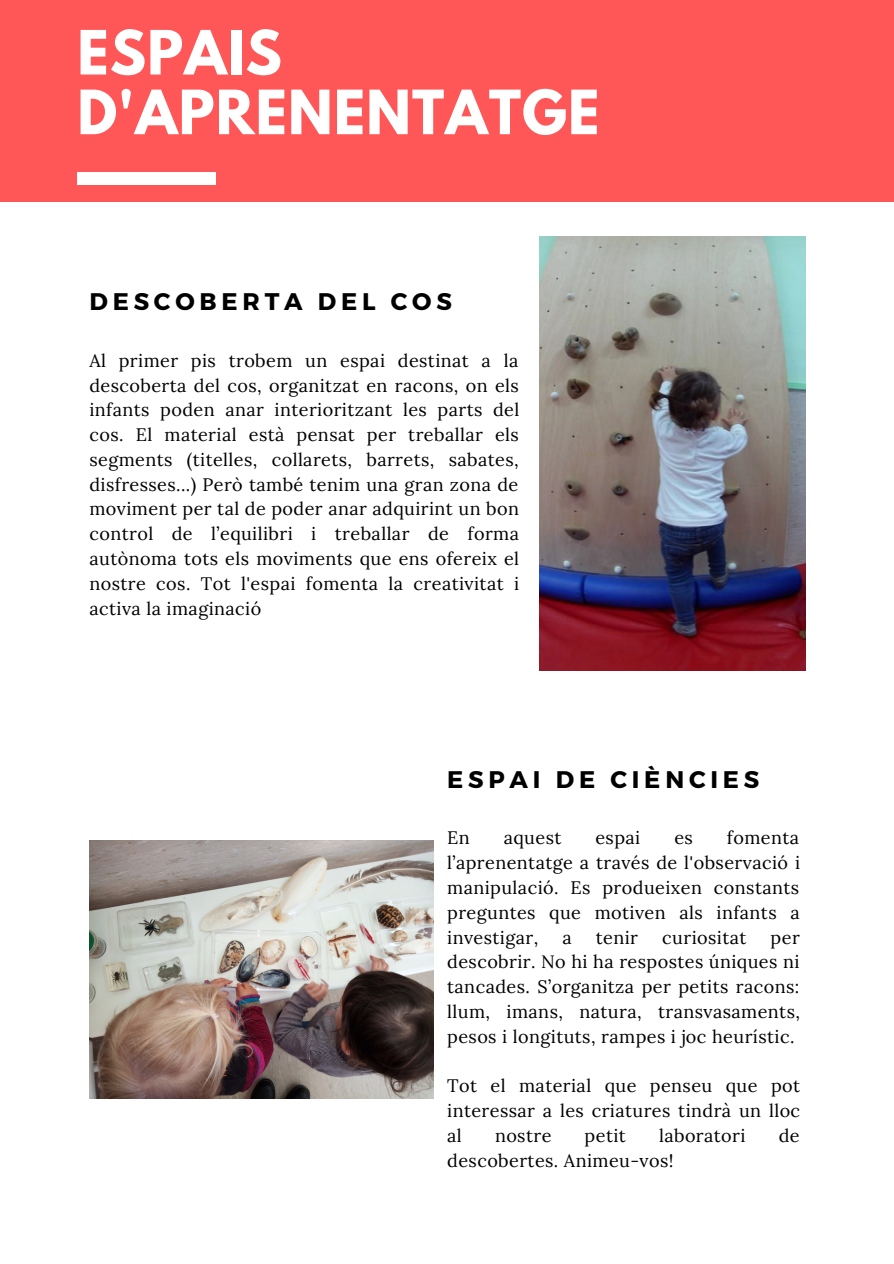
<style>
.page{position:relative;width:894px;height:1264px;background:#fff}
.page>*{position:absolute;margin:0;border:0;box-sizing:border-box;transform-origin:0 0}
.t1{font:700 54px/59.7px "League Spartan";letter-spacing:.02em;color:#fff}
.t2{font:700 24px "Montserrat";letter-spacing:.2em;color:#000}
.t3{font:18px/24.8px "Lora";letter-spacing:.025em;color:#000;text-align:justify}
</style>
<div class="page">
<div style="left:0;top:0;width:893px;height:201px;background:#ff5757"></div>
<div style="left:77px;top:172px;width:139px;height:13px;background:#fff"></div>
<img style="left:89px;top:840px;width:344px;height:258px">
<img style="left:539px;top:237px;width:266px;height:433px">
<h1 class="t1" style="left:77px;top:30px;width:523px">ESPAIS<br>D'APRENENTATGE</h1>
<h2 class="t2" style="left:89px;top:286px;width:364px">DESCOBERTA DEL COS</h2>
<p class="t3" style="left:89px;top:348px;width:431px">Al primer pis trobem un espai destinat a la descoberta del cos, organitzat en racons, on els infants poden anar interioritzant les parts del cos. El material està pensat per treballar els segments (titelles, collarets, barrets, sabates, disfresses...) Però també tenim una gran zona de moviment per tal de poder anar adquirint un bon control de l’equilibri i treballar de forma autònoma tots els moviments que ens ofereix el nostre cos. Tot l'espai fomenta la creativitat i activa la imaginació</p>
<h2 class="t2" style="left:447px;top:763px;width:313px">ESPAI DE CIÈNCIES</h2>
<p class="t3" style="left:447px;top:825px;width:354px;text-indent:280px">fomenta l’aprenentatge a través de l'observació i manipulació. Es produeixen constants preguntes que motiven als infants a investigar,</p>
<p class="t3" style="left:447px;top:825px;width:24px">En</p>
<p class="t3" style="left:503px;top:825px;width:59px">aquest</p>
<p class="t3" style="left:595px;top:825px;width:46px">espai</p>
<p class="t3" style="left:674px;top:825px;width:20px">es</p>
<p class="t3" style="left:562px;top:924px;width:11px">a</p>
<p class="t3" style="left:595px;top:924px;width:44px">tenir</p>
<p class="t3" style="left:662px;top:924px;width:86px">curiositat</p>
<p class="t3" style="left:447px;top:924px;width:354px;text-indent:323px">per descobrir. No hi ha respostes úniques ni tancades. S’organitza per petits racons: llum, imans, natura, transvasaments, pesos i longituts, rampes i joc heurístic.</p>
<p class="t3" style="left:447px;top:1073px;width:354px">Tot el material que penseu que pot interessar a les criatures tindrà un lloc al</p>
<p class="t3" style="left:495px;top:1122px;width:58px">nostre</p>
<p class="t3" style="left:584px;top:1122px;width:43px">petit</p>
<p class="t3" style="left:659px;top:1122px;width:88px">laboratori</p>
<p class="t3" style="left:778px;top:1122px;width:22px">de</p>
<p class="t3" style="left:447px;top:1147px;width:228px">descobertes. Animeu-vos!</p>
</div>
